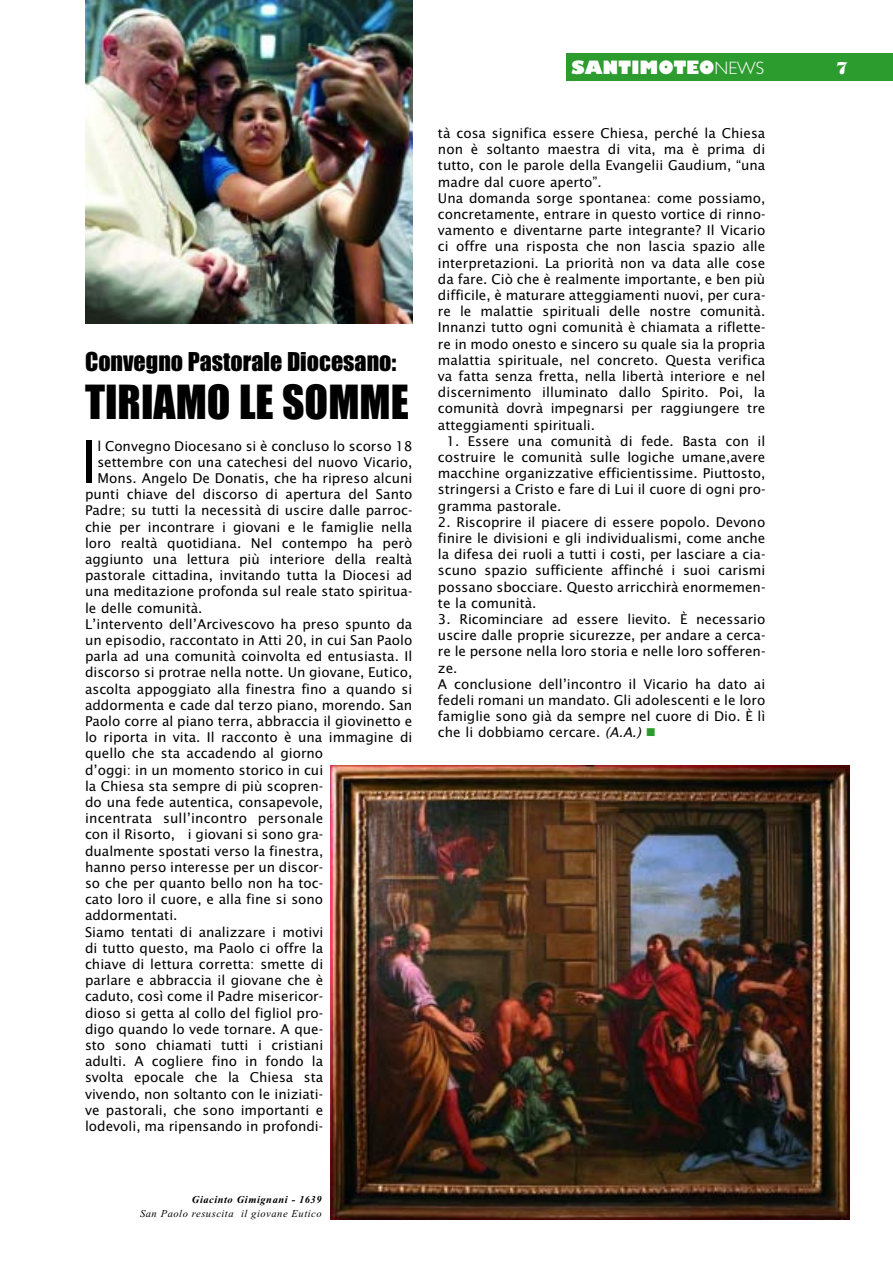
<style>
.page{position:relative;width:893px;height:1263px;background:#fff}
.page>*{position:absolute;margin:0;border:0;box-sizing:border-box;transform-origin:0 0}
.t1{font:58.2px "Lucida Sans";color:#000}
.t2{font:43.5px "Impact";color:#000}
.t3{font:24px "Impact";color:#000}
.t4{font:800 18px "Gill Sans";color:#fff}
.t5{font:18px "Bodoni MT Black";color:#fff}
.t6{font:13.5px/16.2px "Lucida Sans";color:#000}
.t7{font:italic 10.5px "Times New Roman";letter-spacing:.05em;color:#000}
.t8{font:italic 700 10.5px "Times New Roman";letter-spacing:.05em;color:#000}
.s1{font-weight:300}
.s2{font-style:italic}
.s3{color:#2c9c2e}
</style>
<div class="page">
<div style="left:566px;top:53px;width:327px;height:28px;background:#2c9c2e"></div>
<img style="left:85px;top:0;width:327px;height:323px">
<img style="left:331px;top:765px;width:519px;height:455px">
<h3 class="t3" style="left:85px;top:348px;width:313px">Convegno Pastorale Diocesano:</h3>
<h2 class="t2" style="left:85px;top:378px;width:325px">TIRIAMO LE SOMME</h2>
<h1 class="t1" style="left:81px;top:429px;width:18px">I</h1>
<p class="t6" style="left:97px;top:438px;width:316px">l Convegno Diocesano si è concluso lo scorso 18</p>
<p class="t6" style="left:97px;top:454px;width:316px">settembre con una catechesi del nuovo Vicario,</p>
<p class="t6" style="left:97px;top:470px;width:316px">Mons. Angelo De Donatis, che ha ripreso alcuni</p>
<p class="t6" style="left:85px;top:486px;width:329px">punti chiave del discorso di apertura del Santo</p>
<p class="t6" style="left:85px;top:502px;width:329px">Padre; su tutti la necessità di uscire dalle parroc-</p>
<p class="t6" style="left:85px;top:519px;width:329px">chie per incontrare i giovani e le famiglie nella</p>
<p class="t6" style="left:85px;top:535px;width:329px">loro realtà quotidiana. Nel contempo ha però</p>
<p class="t6" style="left:85px;top:551px;width:329px">aggiunto una lettura più interiore della realtà</p>
<p class="t6" style="left:85px;top:567px;width:329px">pastorale cittadina, invitando tutta la Diocesi ad</p>
<p class="t6" style="left:85px;top:583px;width:329px">una meditazione profonda sul reale stato spiritua-</p>
<p class="t6" style="left:85px;top:600px;width:119px">le delle comunità.</p>
<p class="t6" style="left:85px;top:616px;width:329px">L’intervento dell’Arcivescovo ha preso spunto da</p>
<p class="t6" style="left:85px;top:632px;width:329px">un episodio, raccontato in Atti 20, in cui San Paolo</p>
<p class="t6" style="left:85px;top:648px;width:329px">parla ad una comunità coinvolta ed entusiasta. Il</p>
<p class="t6" style="left:85px;top:664px;width:329px">discorso si protrae nella notte. Un giovane, Eutico,</p>
<p class="t6" style="left:85px;top:681px;width:329px">ascolta appoggiato alla finestra fino a quando si</p>
<p class="t6" style="left:85px;top:697px;width:329px">addormenta e cade dal terzo piano, morendo. San</p>
<p class="t6" style="left:85px;top:713px;width:329px">Paolo corre al piano terra, abbraccia il giovinetto e</p>
<p class="t6" style="left:85px;top:729px;width:329px">lo riporta in vita. Il racconto è una immagine di</p>
<p class="t6" style="left:85px;top:745px;width:240px">quello che sta accadendo al giorno</p>
<p class="t6" style="left:85px;top:762px;width:240px">d’oggi: in un momento storico in cui</p>
<p class="t6" style="left:85px;top:778px;width:240px">la Chiesa sta sempre di più scopren-</p>
<p class="t6" style="left:85px;top:794px;width:240px">do una fede autentica, consapevole,</p>
<p class="t6" style="left:85px;top:810px;width:240px">incentrata sull’incontro personale</p>
<p class="t6" style="left:85px;top:826px;width:240px">con il Risorto, i giovani si sono gra-</p>
<p class="t6" style="left:85px;top:843px;width:240px">dualmente spostati verso la finestra,</p>
<p class="t6" style="left:85px;top:859px;width:240px">hanno perso interesse per un discor-</p>
<p class="t6" style="left:85px;top:875px;width:240px">so che per quanto bello non ha toc-</p>
<p class="t6" style="left:85px;top:891px;width:240px">cato loro il cuore, e alla fine si sono</p>
<p class="t6" style="left:85px;top:907px;width:94px">addormentati.</p>
<p class="t6" style="left:85px;top:924px;width:240px">Siamo tentati di analizzare i motivi</p>
<p class="t6" style="left:85px;top:940px;width:240px">di tutto questo, ma Paolo ci offre la</p>
<p class="t6" style="left:85px;top:956px;width:240px">chiave di lettura corretta: smette di</p>
<p class="t6" style="left:85px;top:972px;width:240px">parlare e abbraccia il giovane che è</p>
<p class="t6" style="left:85px;top:988px;width:240px">caduto, così come il Padre misericor-</p>
<p class="t6" style="left:85px;top:1005px;width:240px">dioso si getta al collo del figliol pro-</p>
<p class="t6" style="left:85px;top:1021px;width:240px">digo quando lo vede tornare. A que-</p>
<p class="t6" style="left:85px;top:1037px;width:240px">sto sono chiamati tutti i cristiani</p>
<p class="t6" style="left:85px;top:1053px;width:240px">adulti. A cogliere fino in fondo la</p>
<p class="t6" style="left:85px;top:1069px;width:240px">svolta epocale che la Chiesa sta</p>
<p class="t6" style="left:85px;top:1086px;width:240px">vivendo, non soltanto con le iniziati-</p>
<p class="t6" style="left:85px;top:1102px;width:240px">ve pastorali, che sono importanti e</p>
<p class="t6" style="left:85px;top:1118px;width:240px">lodevoli, ma ripensando in profondi-</p>
<p class="t8" style="left:192px;top:1193px;width:131px">Giacinto Gimignani - 1639</p>
<p class="t7" style="left:140px;top:1207px;width:183px">San Paolo resuscita il giovane Eutico</p>
<h3 class="t4" style="left:572px;top:57px;width:194px">SANTIMOTEO<span class="s1">NEWS</span></h3>
<h3 class="t5" style="left:836px;top:57px;width:13px">7</h3>
<p class="t6" style="left:438px;top:125px;width:329px">tà cosa significa essere Chiesa, perché la Chiesa non è soltanto maestra di vita, ma è prima di tutto, con le parole della Evangelii Gaudium, “una madre dal cuore aperto”.<br>Una domanda sorge spontanea: come possiamo, concretamente, entrare in questo vortice di rinno&shy;vamento e diventarne parte integrante? Il Vicario ci offre una risposta che non lascia spazio alle interpretazioni. La priorità non va data alle cose da fare. Ciò che è realmente importante, e ben più difficile, è maturare atteggiamenti nuovi, per cura&shy;re le malattie spirituali delle nostre comunità.<br>Innanzi tutto ogni comunità è chiamata a riflette&shy;re in modo onesto e sincero su quale sia la propria malattia spirituale, nel concreto. Questa verifica va fatta senza fretta, nella libertà interiore e nel discernimento illuminato dallo Spirito. Poi, la comunità dovrà impegnarsi per raggiungere tre atteggiamenti spirituali.</p>
<p class="t6" style="left:438px;top:433px;width:329px;text-align:justify;text-indent:9px">1. Essere una comunità di fede. Basta con il costruire le comunità sulle logiche umane,avere macchine organizzative efficientissime. Piuttosto, stringersi a Cristo e fare di Lui il cuore di ogni pro&shy;gramma pastorale.</p>
<p class="t6" style="left:438px;top:514px;width:329px;text-align:justify">2. Riscoprire il piacere di essere popolo. Devono finire le divisioni e gli individualismi, come anche la difesa dei ruoli a tutti i costi, per lasciare a cia&shy;scuno spazio sufficiente affinché i suoi carismi possano sbocciare. Questo arricchirà enormemen&shy;te la comunità.</p>
<p class="t6" style="left:438px;top:611px;width:329px">3. Ricominciare ad essere lievito. È necessario uscire dalle proprie sicurezze, per andare a cerca&shy;re le persone nella loro storia e nelle loro sofferen&shy;ze.<br>A conclusione dell’incontro il Vicario ha dato ai fedeli romani un mandato. Gli adolescenti e le loro famiglie sono già da sempre nel cuore di Dio. È lì che li dobbiamo cercare. <span class="s2">(A.A.)</span> <span class="s3">■</span></p>
</div>
